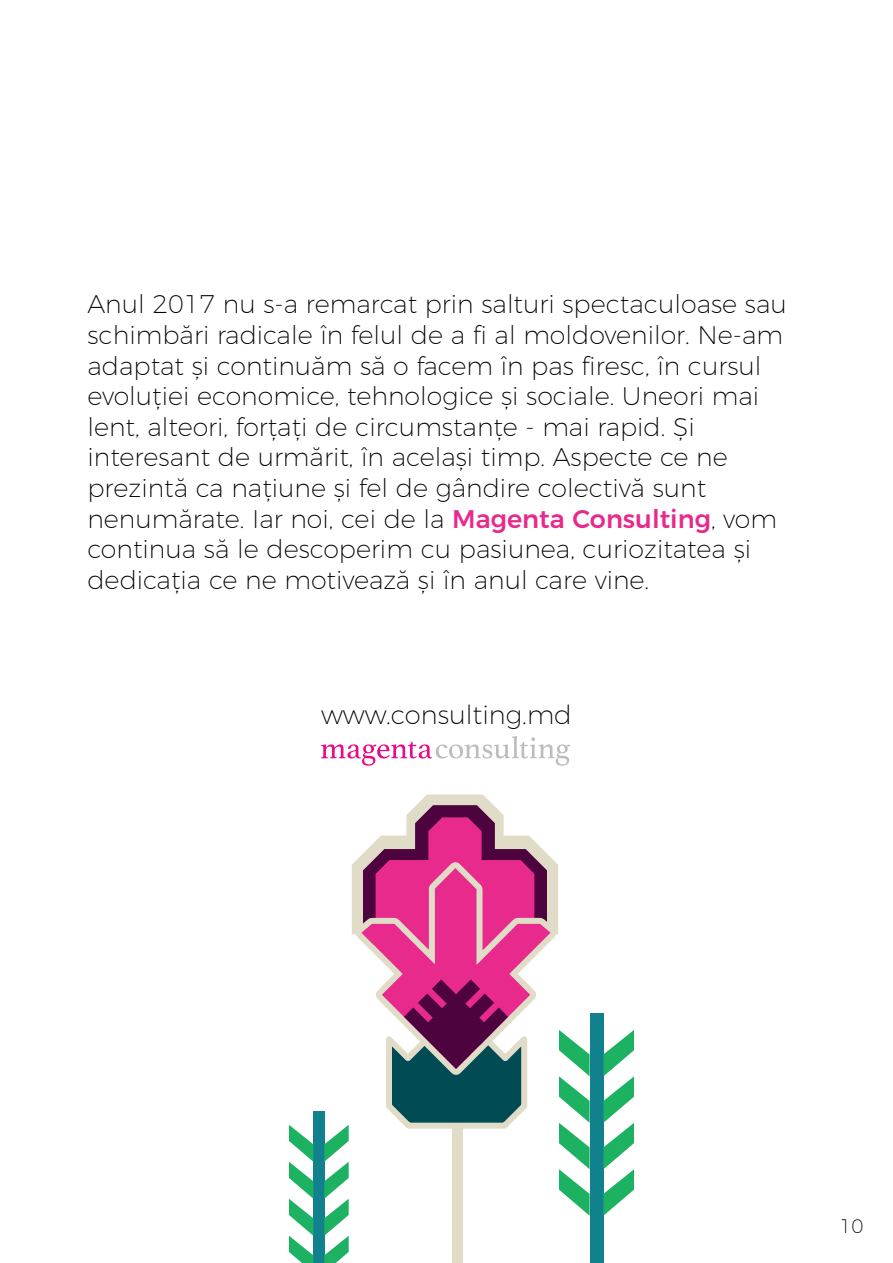
<style>
.page{position:relative;width:893px;height:1263px;background:#fff}
.page>*{position:absolute;margin:0;border:0;box-sizing:border-box;transform-origin:0 0}
.t1{font:200 26.1px "Montserrat";color:#000}
.t2{font:200 25.5px/30.6px "Montserrat";color:#000}
.t3{font:200 19.5px "Montserrat";color:#000}
.s1{font-weight:500;color:#e82a8c}
</style>
<div class="page">
<div style="left:590px;top:1013px;width:13px;height:250px;background:#12818e"></div>
<svg style="left:603px;top:1030px;width:31px;height:186px"></svg>
<div style="left:313px;top:1111px;width:11px;height:152px;background:#12818e"></div>
<svg style="left:324px;top:794px;width:266px;height:469px"></svg>
<svg style="left:289px;top:1125px;width:24px;height:138px"></svg>
<svg style="left:321px;top:736px;width:249px;height:30px"></svg>
<p class="t2" style="left:87px;top:287px;width:701px">Anul 2017 nu s-a remarcat prin salturi spectaculoase sau schimbări radicale în felul de a fi al moldovenilor. Ne-am adaptat și continuăm să o facem în pas firesc, în cursul evoluției economice, tehnologice și sociale. Uneori mai lent, alteori, forțați de circumstanțe - mai rapid. Și interesant de urmărit, în același timp. Aspecte ce ne prezintă ca națiune și fel de gândire colectivă sunt nenumărate. Iar noi, cei de la <span class="s1">Magenta Consulting</span>, vom continua să le descoperim cu pasiunea, curiozitatea și dedicația ce ne motivează și în anul care vine.</p>
<p class="t1" style="left:321px;top:695px;width:252px">www.consulting.md</p>
<p class="t3" style="left:839px;top:1211px;width:26px">10</p>
</div>
